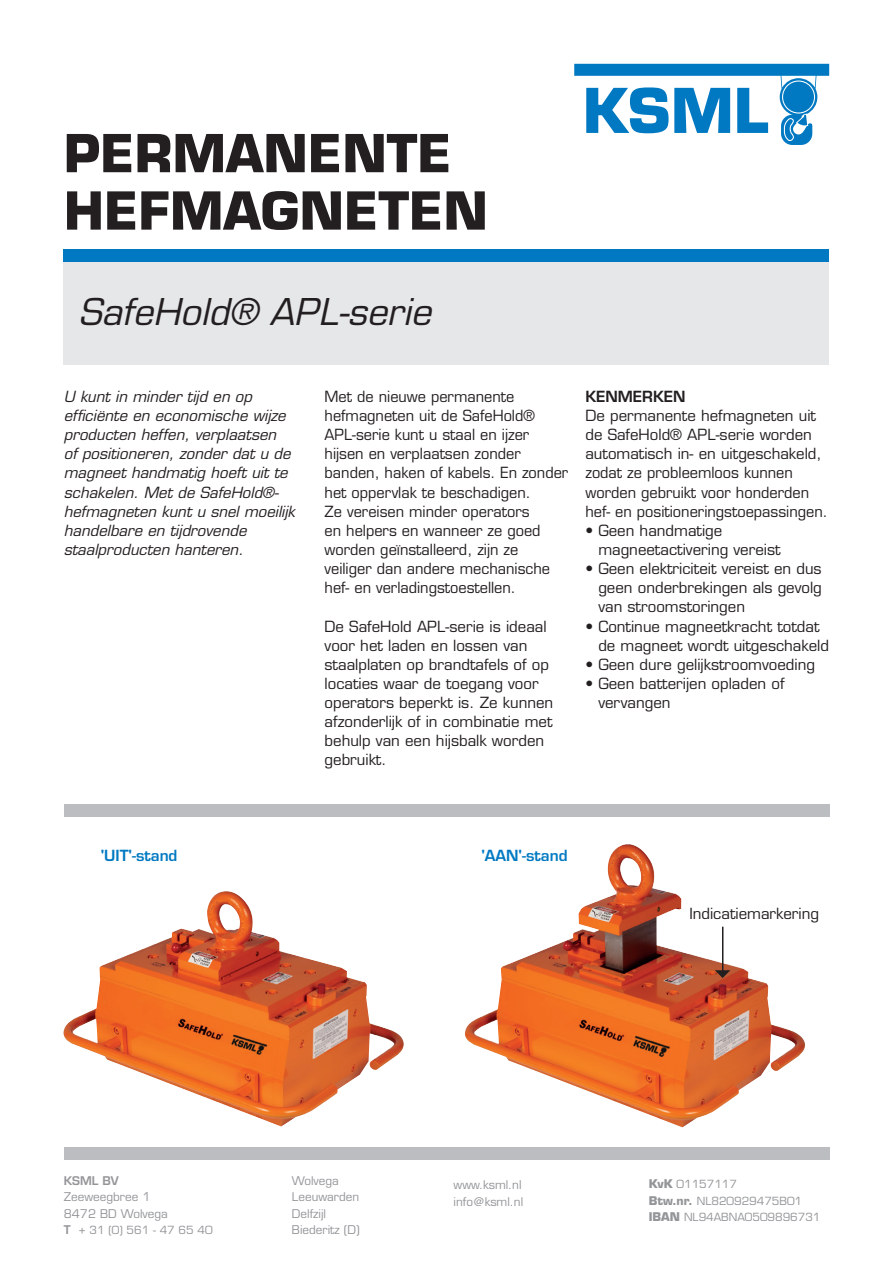
<style>
.page{position:relative;width:893px;height:1263px;background:#fff}
.page>*{position:absolute;margin:0;border:0;box-sizing:border-box;transform-origin:0 0}
.Normaal{font:700 51px "Eurostile LT Std";color:#231f20}
.Normaal-2{font:italic 36px "Eurostile LT Std";color:#231f20}
.Normaal-3{font:15px/19.2px "Eurostile LT Std";color:#231f20}
.Normaal-4{font:italic 15px/19.2px "Eurostile LT Std";color:#231f20}
.Normaal-5{font:600 15px "Eurostile LT Std";color:#0079c2}
.Normaal-6{font:600 15px "Eurostile LT Std";color:#231f20}
.Normaal-7{font:11.7px "Eurostile LT Std";color:#939598}
.Normaal-8{font:600 11.7px "Eurostile LT Std";color:#939598}
.Normaal-9{font:10.95px "Eurostile LT Std";color:#939598}
.s1{font-weight:600;font-size:11.7px}
.s2{font-size:11.7px}
.s3{font-weight:700;font-size:11.7px}
</style>
<div class="page">
<div style="left:64px;top:257px;width:765px;height:107px;background:#e6e7e9"></div>
<svg style="left:574px;top:64px;width:255px;height:81px"></svg>
<div style="left:64px;top:249px;width:765px;height:13px;background:#0079c2"></div>
<img style="left:63px;top:891px;width:341px;height:235px">
<img style="left:465px;top:844px;width:340px;height:283px">
<div style="left:64px;top:1147px;width:765px;height:12px;background:#bcbdc0"></div>
<div style="left:64px;top:804px;width:765px;height:12px;background:#bcbdc0"></div>
<hr style="left:722px;top:927px;width:1px;height:48px;background:#231f20">
<svg style="left:715px;top:970px;width:15px;height:8px"></svg>
<p class="Normaal" style="left:64px;top:122px;width:389px">PERMANENTE</p>
<p class="Normaal" style="left:64px;top:179px;width:426px">HEFMAGNETEN</p>
<p class="Normaal-2" style="left:79px;top:290px;width:354px">SafeHold® APL-serie</p>
<p class="Normaal-4" style="left:64px;top:387px;width:233px">U kunt in minder tijd en op efficiënte en economische wijze producten heffen, verplaatsen<br>of positioneren, zonder dat u de magneet handmatig hoeft uit te schakelen. Met de SafeHold®- hefmagneten kunt u snel moeilijk handelbare en tijdrovende staalproducten hanteren.</p>
<p class="Normaal-3" style="left:325px;top:387px;width:245px">Met de nieuwe permanente hefmagneten uit de SafeHold®<br>APL-serie kunt u staal en ijzer hijsen en verplaatsen zonder banden, haken of kabels. En zonder het oppervlak te beschadigen.<br>Ze vereisen minder operators<br>en helpers en wanneer ze goed worden geïnstalleerd, zijn ze veiliger dan andere mechanische hef- en verladingstoestellen.</p>
<p class="Normaal-3" style="left:325px;top:616px;width:230px">De SafeHold APL-serie is ideaal voor het laden en lossen van staalplaten op brandtafels of op locaties waar de toegang voor operators beperkt is. Ze kunnen afzonderlijk of in combinatie met behulp van een hijsbalk worden gebruikt.</p>
<p class="Normaal-6" style="left:585px;top:387px;width:102px">KENMERKEN</p>
<p class="Normaal-3" style="left:585px;top:406px;width:244px">De permanente hefmagneten uit de SafeHold® APL-serie worden automatisch in- en uitgeschakeld, zodat ze probleemloos kunnen worden gebruikt voor honderden hef- en positioneringstoepassingen.</p>
<p class="Normaal-3" style="left:598px;top:521px;width:184px;text-indent:-13px">• Geen handmatige magneetactivering vereist</p>
<p class="Normaal-3" style="left:598px;top:559px;width:225px;text-align:justify;text-indent:-13px">• Geen elektriciteit vereist en dus geen onderbrekingen als gevolg van stroomstoringen</p>
<p class="Normaal-3" style="left:598px;top:616px;width:232px;text-indent:-13px">• Continue magneetkracht totdat de magneet wordt uitgeschakeld</p>
<p class="Normaal-3" style="left:585px;top:655px;width:231px">• Geen dure gelijkstroomvoeding</p>
<p class="Normaal-3" style="left:598px;top:674px;width:188px;text-indent:-13px">• Geen batterijen opladen of vervangen</p>
<p class="Normaal-5" style="left:101px;top:846px;width:78px">'UIT'-stand</p>
<p class="Normaal-5" style="left:481px;top:846px;width:88px">'AAN'-stand</p>
<p class="Normaal-3" style="left:689px;top:903px;width:131px">Indicatiemarkering</p>
<p class="Normaal-8" style="left:64px;top:1173px;width:57px">KSML BV</p>
<p class="Normaal-7" style="left:64px;top:1190px;width:88px">Zeeweegbree 1</p>
<p class="Normaal-7" style="left:64px;top:1206px;width:106px">8472 BD Wolvega</p>
<p class="Normaal-9" style="left:64px;top:1223px;width:150px"><span class="s1">T</span> <span class="s2">+</span> 31 (0) 561 - 47 65 40</p>
<p class="Normaal-7" style="left:292px;top:1173px;width:48px">Wolvega</p>
<p class="Normaal-7" style="left:292px;top:1190px;width:69px">Leeuwarden</p>
<p class="Normaal-7" style="left:292px;top:1206px;width:36px">Delfzijl</p>
<p class="Normaal-7" style="left:292px;top:1223px;width:69px">Biederitz (D)</p>
<p class="Normaal-7" style="left:454px;top:1178px;width:70px">www.ksml.nl</p>
<p class="Normaal-7" style="left:454px;top:1194px;width:71px">info@ksml.nl</p>
<p class="Normaal-9" style="left:649px;top:1177px;width:90px"><span class="s3">KvK</span> 01157117</p>
<p class="Normaal-9" style="left:649px;top:1194px;width:155px"><span class="s3">Btw.nr.</span> NL820929475B01</p>
<p class="Normaal-9" style="left:649px;top:1210px;width:173px"><span class="s3">IBAN</span> NL94ABNA0509896731</p>
</div>
